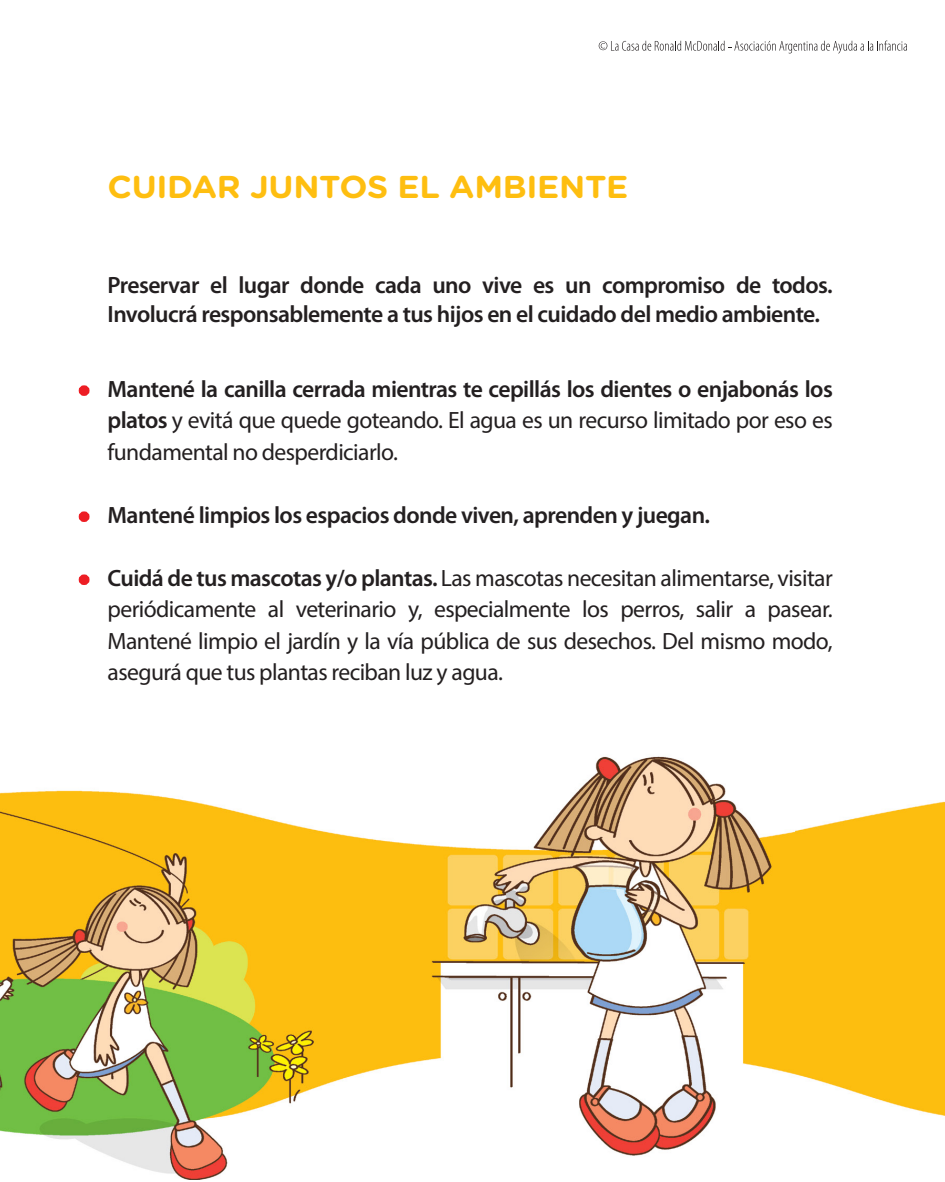
<style>
.page{position:relative;width:945px;height:1182px;background:#fff}
.page>*{position:absolute;margin:0;border:0;box-sizing:border-box;transform-origin:0 0}
.t1{font:700 31.59px "Gotham Rounded";letter-spacing:-.01em;color:#febe10;scale:1.05 1}
.t2{font:300 condensed 24.76px "Myriad Pro";color:#ed1d24;scale:1.05 1}
.t3{font:23.62px/31.5px "Myriad Pro";letter-spacing:-.025em;color:#231f20;text-align:justify}
.t4{font:600 23.62px/28.4px "Myriad Pro";letter-spacing:-.025em;color:#231f20}
.s1{font-weight:600}
</style>
<div class="page">
<img style="left:0;top:40px;width:944px;height:1139px">
<div style="left:79px;top:385px;width:11px;height:11px;border:6px solid #ed1d24;border-radius:50%"></div>
<div style="left:79px;top:511px;width:11px;height:11px;border:6px solid #ed1d24;border-radius:50%"></div>
<div style="left:79px;top:574px;width:11px;height:11px;border:6px solid #ed1d24;border-radius:50%"></div>
<svg style="left:599px;top:41px;width:308px;height:13px"></svg>
<h1 class="t1" style="left:108px;top:164px;width:498px">CUIDAR JUNTOS EL AMBIENTE</h1>
<p class="t2" style="left:81px;top:374px;width:7px">•</p>
<p class="t4" style="left:108px;top:270px;width:727px">Preservar el lugar donde cada uno vive es un compromiso de todos.<br>Involucrá responsablemente a tus hijos en el cuidado del medio ambiente.</p>
<p class="t3" style="left:108px;top:373px;width:727px"><span class="s1">Mantené la canilla cerrada mientras te cepillás los dientes o enjabonás los platos</span> y evitá que quede goteando. El agua es un recurso limitado por eso es fundamental no desperdiciarlo.</p>
<p class="t4" style="left:108px;top:500px;width:604px">Mantené limpios los espacios donde viven, aprenden y juegan.</p>
<p class="t3" style="left:108px;top:562px;width:727px"><span class="s1">Cuidá de tus mascotas y/o plantas.</span> Las mascotas necesitan alimentarse, visitar periódicamente al veterinario y, especialmente los perros, salir a pasear.<br>Mantené limpio el jardín y la vía pública de sus desechos. Del mismo modo, asegurá que tus plantas reciban luz y agua.</p>
</div>
